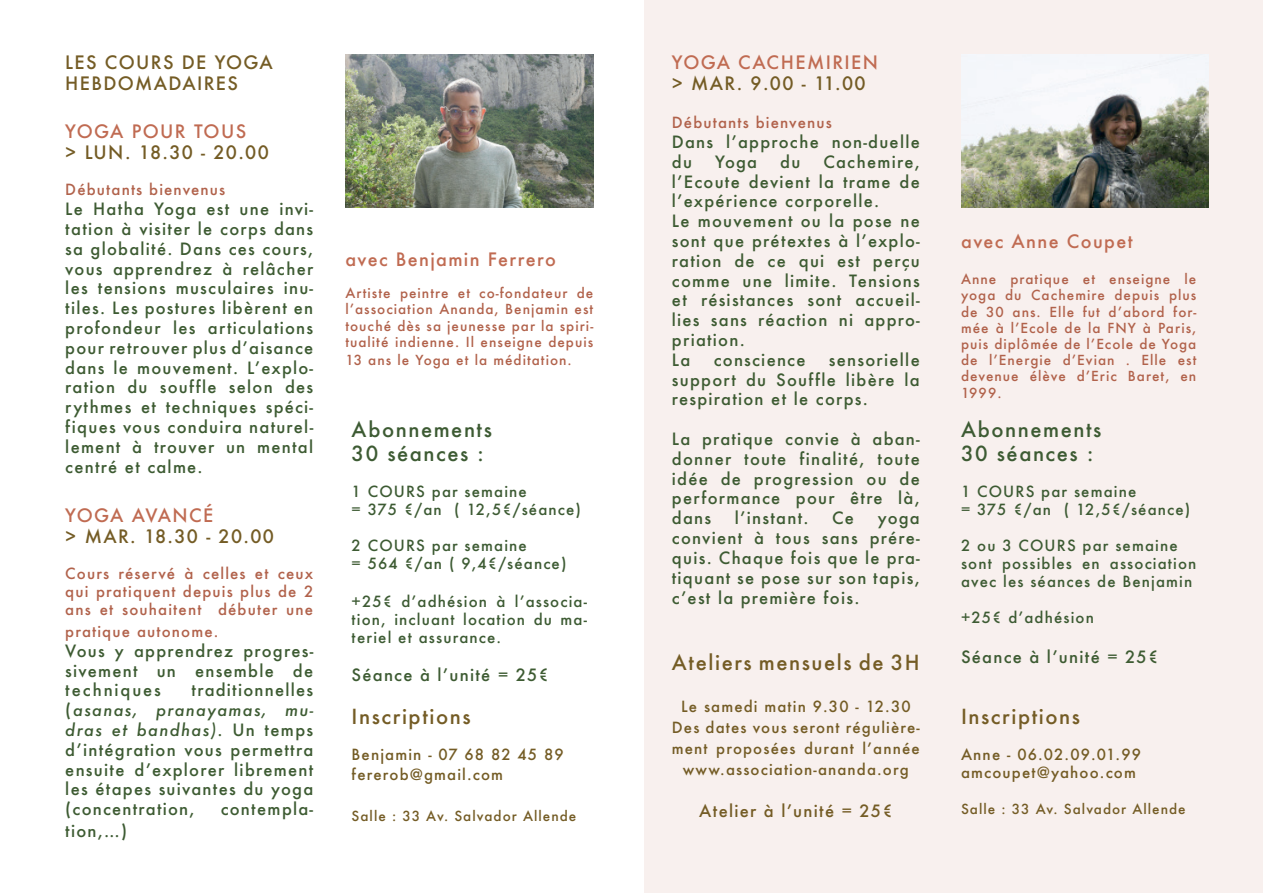
<style>
.page{position:relative;width:1263px;height:893px;background:#fff}
.page>*{position:absolute;margin:0;border:0;box-sizing:border-box;transform-origin:0 0}
.t1{font:500 20.25px "Futura";letter-spacing:.075em;color:#745c25}
.t2{font:500 20.25px/24.3px "Futura";letter-spacing:.075em;color:#3d5b33}
.t3{font:500 18px/21.6px "Futura";letter-spacing:.075em;color:#745c25}
.t4{font:500 18px "Futura";letter-spacing:.075em;color:#c06b52}
.t5{font:500 16.5px/19.8px "Futura";letter-spacing:.075em;color:#3d5b32;text-align:justify}
.t6{font:500 16.5px "Futura";letter-spacing:.075em;color:#745c25}
.t7{font:500 15px/18px "Futura";letter-spacing:.075em;color:#3d5b33}
.t8{font:500 15px/21px "Futura";letter-spacing:.075em;color:#745c25}
.t9{font:500 15px/18px "Futura";letter-spacing:.075em;color:#b1624b;text-align:justify}
.t10{font:500 13.5px/16.2px "Futura";letter-spacing:.075em;color:#b1624b;text-align:justify}
.t11{font:500 13.5px "Futura";letter-spacing:.075em;color:#745c25}
.s1{font-style:italic}
</style>
<div class="page">
<div style="left:644px;top:0;width:619px;height:893px;background:#f8f0ee"></div>
<img style="left:345px;top:54px;width:248px;height:153px">
<img style="left:961px;top:54px;width:248px;height:153px">
<p class="t3" style="left:65px;top:51px;width:209px">LES COURS DE YOGA<br>HEBDOMADAIRES</p>
<p class="t4" style="left:65px;top:119px;width:182px">YOGA POUR TOUS</p>
<p class="t3" style="left:65px;top:142px;width:205px">&gt; LUN. 18.30 - 20.00</p>
<p class="t9" style="left:65px;top:181px;width:161px">Débutants bienvenus</p>
<p class="t5" style="left:65px;top:199px;width:249px">Le Hatha Yoga est une invi&shy;tation à visiter le corps dans sa globalité. Dans ces cours, vous apprendrez à relâcher les tensions musculaires inu&shy;tiles. Les postures libèrent en profondeur les articulations pour retrouver plus d’aisance dans le mouvement. L’explo&shy;ration du souffle selon des rythmes et techniques spéci&shy;fiques vous conduira naturel&shy;lement à trouver un mental centré et calme.</p>
<p class="t4" style="left:65px;top:503px;width:149px">YOGA AVANCÉ</p>
<p class="t3" style="left:65px;top:526px;width:210px">&gt; MAR. 18.30 - 20.00</p>
<p class="t9" style="left:65px;top:565px;width:249px">Cours réservé à celles et ceux qui pratiquent depuis plus de 2 ans et souhaitent débuter une</p>
<p class="t9" style="left:65px;top:622px;width:155px">pratique autonome.</p>
<p class="t5" style="left:65px;top:641px;width:249px">Vous y apprendrez progres&shy;sivement un ensemble de techniques</p>
<p class="t5" style="left:65px;top:680px;width:250px;text-indent:126px">traditionnelles (<span class="s1">asanas, pranayamas, mu&shy;dras et bandhas)</span>. Un temps d’intégration vous permettra ensuite d’explorer librement les étapes suivantes du yoga (concentration,</p>
<p class="t5" style="left:221px;top:799px;width:94px">contempla-</p>
<p class="t5" style="left:65px;top:821px;width:63px">tion,…)</p>
<p class="t4" style="left:345px;top:247px;width:212px">avec Benjamin Ferrero</p>
<p class="t10" style="left:345px;top:285px;width:249px">Artiste peintre et co-fondateur de l’association Ananda, Benjamin est touché dès sa jeunesse par la spiri&shy;tualité indienne. Il enseigne depuis</p>
<p class="t10" style="left:345px;top:351px;width:228px">13 ans le Yoga et la méditation.</p>
<p class="t2" style="left:352px;top:417px;width:142px">Abonnements<br>30 séances :</p>
<p class="t7" style="left:352px;top:482px;width:231px">1 COURS par semaine<br>= 375 €/an ( 12,5€/séance)</p>
<p class="t7" style="left:352px;top:536px;width:216px">2 COURS par semaine<br>= 564 €/an ( 9,4€/séance)</p>
<p class="t7" style="left:352px;top:592px;width:237px;text-align:justify">+25€ d’adhésion à l’associa&shy;tion, incluant location du ma&shy;teriel et assurance.</p>
<p class="t5" style="left:352px;top:664px;width:199px">Séance à l’unité = 25€</p>
<p class="t1" style="left:352px;top:703px;width:120px">Inscriptions</p>
<p class="t8" style="left:352px;top:745px;width:214px;line-height:19.8px">Benjamin - 07 68 82 45 89 fererob@gmail.com</p>
<p class="t11" style="left:352px;top:806px;width:226px">Salle : 33 Av. Salvador Allende</p>
<p class="t4" style="left:672px;top:50px;width:208px">YOGA CACHEMIRIEN</p>
<p class="t3" style="left:672px;top:73px;width:195px">&gt; MAR. 9.00 - 11.00</p>
<p class="t9" style="left:672px;top:113px;width:161px">Débutants bienvenus</p>
<p class="t5" style="left:672px;top:132px;width:249px">Dans l’approche non-duelle du</p>
<p class="t5" style="left:672px;top:152px;width:249px;text-align:left;text-indent:151px">Cachemire, l’Ecoute devient la trame de l’expérience corporelle.<br>Le mouvement ou la pose ne sont que prétextes à l’explo&shy;ration de ce qui est perçu comme une limite. Tensions et résistances sont accueil&shy;lies sans réaction ni appro&shy;priation.<br>La</p>
<p class="t5" style="left:715px;top:152px;width:44px">Yoga</p>
<p class="t5" style="left:780px;top:152px;width:22px">du</p>
<p class="t5" style="left:672px;top:350px;width:249px;text-indent:157px">sensorielle support du Souffle libère la respiration et le corps.</p>
<p class="t5" style="left:672px;top:429px;width:249px">La pratique convie à aban&shy;donner toute finalité, toute idée de progression ou de performance pour être là, dans</p>
<p class="t5" style="left:714px;top:350px;width:93px">conscience</p>
<p class="t5" style="left:735px;top:508px;width:75px">l’instant.</p>
<p class="t5" style="left:832px;top:508px;width:23px">Ce</p>
<p class="t5" style="left:672px;top:508px;width:249px;text-indent:206px">yoga convient à tous sans prére&shy;quis. Chaque fois que le pra&shy;tiquant se pose sur son tapis, c’est la première fois.</p>
<p class="t1" style="left:672px;top:649px;width:249px">Ateliers mensuels de 3H</p>
<p class="t8" style="left:672px;top:696px;width:249px;text-align:center">Le samedi matin 9.30 - 12.30<br>Des dates vous seront régulière&shy;ment proposées durant l’année www.association-ananda.org</p>
<p class="t6" style="left:699px;top:800px;width:195px">Atelier à l’unité = 25€</p>
<p class="t4" style="left:961px;top:229px;width:173px">avec Anne Coupet</p>
<p class="t10" style="left:961px;top:271px;width:237px">Anne pratique et enseigne le yoga du Cachemire depuis plus de 30 ans. Elle fut d’abord for&shy;mée à l’Ecole de la FNY à Paris, puis diplômée de l’Ecole de Yoga de l’Energie d’Evian . Elle est devenue élève d’Eric Baret, en 1999.</p>
<p class="t2" style="left:961px;top:417px;width:142px">Abonnements<br>30 séances :</p>
<p class="t7" style="left:961px;top:482px;width:231px">1 COURS par semaine<br>= 375 €/an ( 12,5€/séance)</p>
<p class="t7" style="left:961px;top:536px;width:237px">2 ou 3 COURS par semaine sont possibles en association avec les séances de Benjamin</p>
<p class="t7" style="left:961px;top:608px;width:134px">+25€ d’adhésion</p>
<p class="t5" style="left:961px;top:646px;width:199px">Séance à l’unité = 25€</p>
<p class="t1" style="left:961px;top:703px;width:120px">Inscriptions</p>
<p class="t8" style="left:961px;top:746px;width:181px;line-height:18px">Anne - 06.02.09.01.99 amcoupet@yahoo.com</p>
<p class="t11" style="left:961px;top:800px;width:226px">Salle : 33 Av. Salvador Allende</p>
</div>
